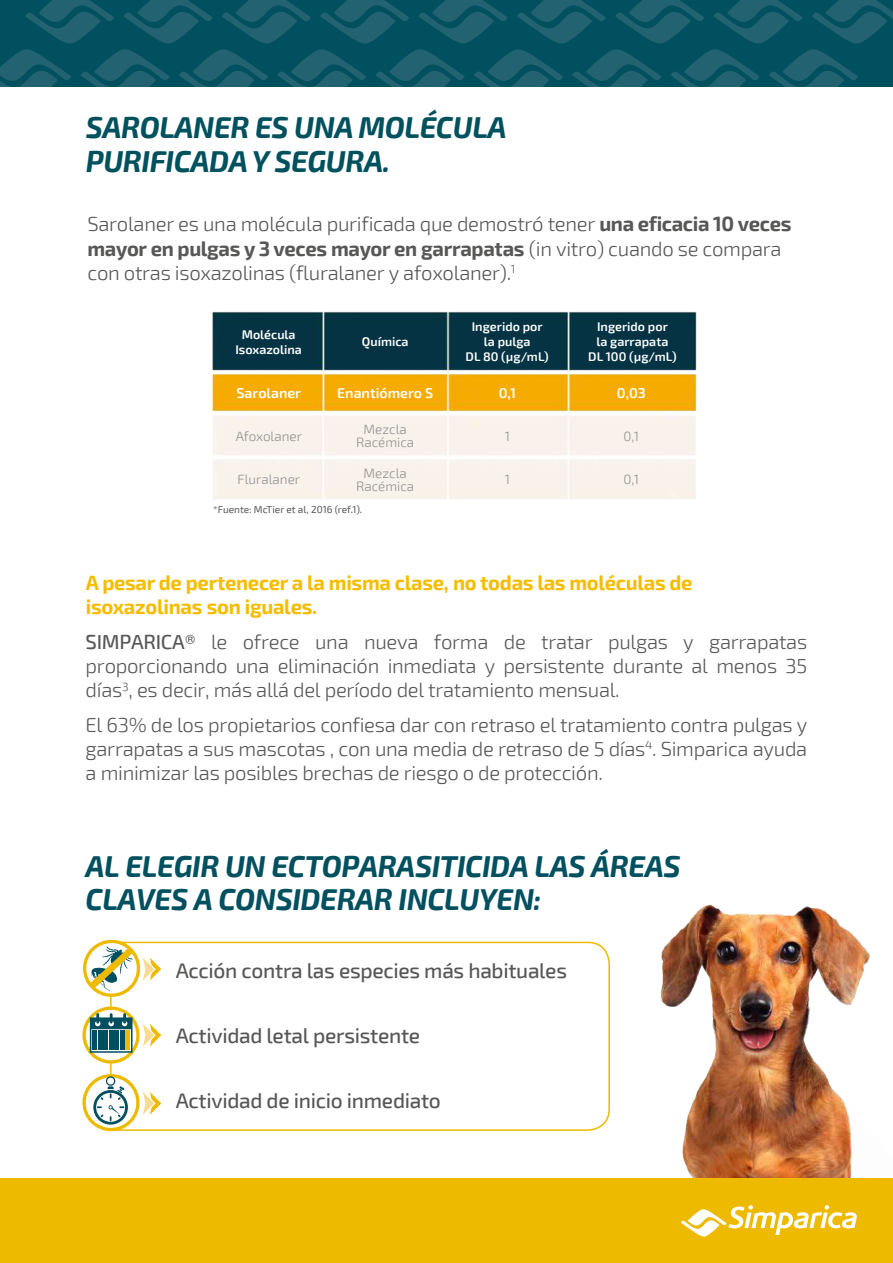
<style>
.page{position:relative;width:893px;height:1263px;background:#fff}
.page>*{position:absolute;margin:0;border:0;box-sizing:border-box;transform-origin:0 0}
.t1{font:italic 700 29.55px/33px "Exo 2";letter-spacing:-.015em;color:#00505f}
.t2{font:italic 700 29.55px/33.6px "Exo 2";letter-spacing:-.015em;color:#00515e}
.t3{font:500 21px "Exo 2";letter-spacing:-.015em;color:#575756}
.t4{font:300 20.25px/24.3px "Exo 2";letter-spacing:-.015em;color:#575756;text-align:justify}
.t5{font:700 20.25px/24.3px "Exo 2";letter-spacing:-.015em;color:#f5bd00}
.t6{font:600 14.25px "Exo 2";color:#fff}
.t7{font:300 13.5px/13.5px "Exo 2";color:#909090;text-align:center}
.t8{font:600 12.6px/15.1px "Exo 2";color:#fff;text-align:center}
.t9{font:10.05px "Exo 2";color:#575756}
.s1{font-weight:700}
.s2{font-weight:500}
</style>
<div class="page">
<img style="left:212px;top:311px;width:485px;height:188px">
<svg style="left:163px;top:941px;width:447px;height:190px"></svg>
<svg style="left:82px;top:939px;width:81px;height:193px"></svg>
<svg style="left:0;top:0;width:893px;height:84px;background:#0d5665"></svg>
<img style="left:660px;top:904px;width:210px;height:273px">
<div style="left:0;top:1178px;width:893px;height:85px;background:#edba00"></div>
<svg style="left:681px;top:1205px;width:176px;height:32px"></svg>
<hr style="left:84px;top:0;width:2px;height:1263px;background:#e52420">
<hr style="left:807px;top:0;width:2px;height:1263px;background:#e52420">
<hr style="left:0;top:84px;width:893px;height:2px;background:#e52420">
<hr style="left:0;top:1177px;width:893px;height:2px;background:#e52420">
<h1 class="t2" style="left:86px;top:112px;width:422px">SAROLANER ES UNA MOLÉCULA<br>PURIFICADAY SEGURA.</h1>
<p class="t4" style="left:87px;top:212px;width:705px;text-align:left">Sarolaner es una molécula purificada que demostró tener <span class="s1">una eficacia 10 veces mayor en pulgas y 3 veces mayor en garrapatas</span> (in vitro) cuando se compara con otras isoxazolinas (fluralaner y afoxolaner).<sup>1</sup></p>
<p class="t8" style="left:235px;top:327px;width:68px">Molécula<br>Isoxazolina</p>
<p class="t6" style="left:236px;top:384px;width:66px">Sarolaner</p>
<p class="t7" style="left:236px;top:429px;width:68px">Afoxolaner</p>
<p class="t7" style="left:237px;top:473px;width:64px">Fluralaner</p>
<p class="t9" style="left:213px;top:503px;width:151px">*Fuente: McTier et al, 2016 (ref.1).</p>
<p class="t8" style="left:362px;top:334px;width:48px">Química</p>
<p class="t6" style="left:337px;top:384px;width:98px">Enantiómero S</p>
<p class="t7" style="left:356px;top:423px;width:59px">Mezcla<br>Racémica</p>
<p class="t7" style="left:356px;top:466px;width:59px">Mezcla<br>Racémica</p>
<p class="t8" style="left:466px;top:319px;width:85px">Ingerido por la pulga<br>DL 80 (μg/mL)</p>
<p class="t8" style="left:588px;top:319px;width:90px">Ingerido por<br>la garrapata<br>DL 100 (μg/mL)</p>
<p class="t6" style="left:499px;top:384px;width:19px">0,1</p>
<p class="t7" style="left:505px;top:429px;width:7px">1</p>
<p class="t7" style="left:505px;top:473px;width:7px">1</p>
<p class="t6" style="left:617px;top:384px;width:31px">0,03</p>
<p class="t7" style="left:624px;top:429px;width:17px">0,1</p>
<p class="t7" style="left:624px;top:473px;width:17px">0,1</p>
<p class="t5" style="left:86px;top:571px;width:608px">A pesar de pertenecer a la misma clase, no todas las moléculas de isoxazolinas son iguales.</p>
<p class="t4" style="left:86px;top:630px;width:723px"><span class="s2">SIMPARICA®</span> le ofrece una nueva forma de tratar pulgas y garrapatas proporcionando una eliminación inmediata y persistente durante al menos 35 días<sup>3</sup>, es decir, más allá del período del tratamiento mensual.</p>
<p class="t4" style="left:86px;top:713px;width:723px">El 63% de los propietarios confiesa dar con retraso el tratamiento contra pulgas y garrapatas a sus mascotas , con una media de retraso de 5 días<sup>4</sup>. Simparica ayuda a minimizar las posibles brechas de riesgo o de protección.</p>
<h1 class="t1" style="left:86px;top:850px;width:597px">AL ELEGIR UN ECTOPARASITICIDA LAS ÁREAS<br>CLAVES A CONSIDERAR INCLUYEN:</h1>
<p class="t3" style="left:176px;top:959px;width:393px">Acción contra las especies más habituales</p>
<p class="t3" style="left:176px;top:1024px;width:246px">Actividad letal persistente</p>
<p class="t3" style="left:176px;top:1089px;width:267px">Actividad de inicio inmediato</p>
</div>
